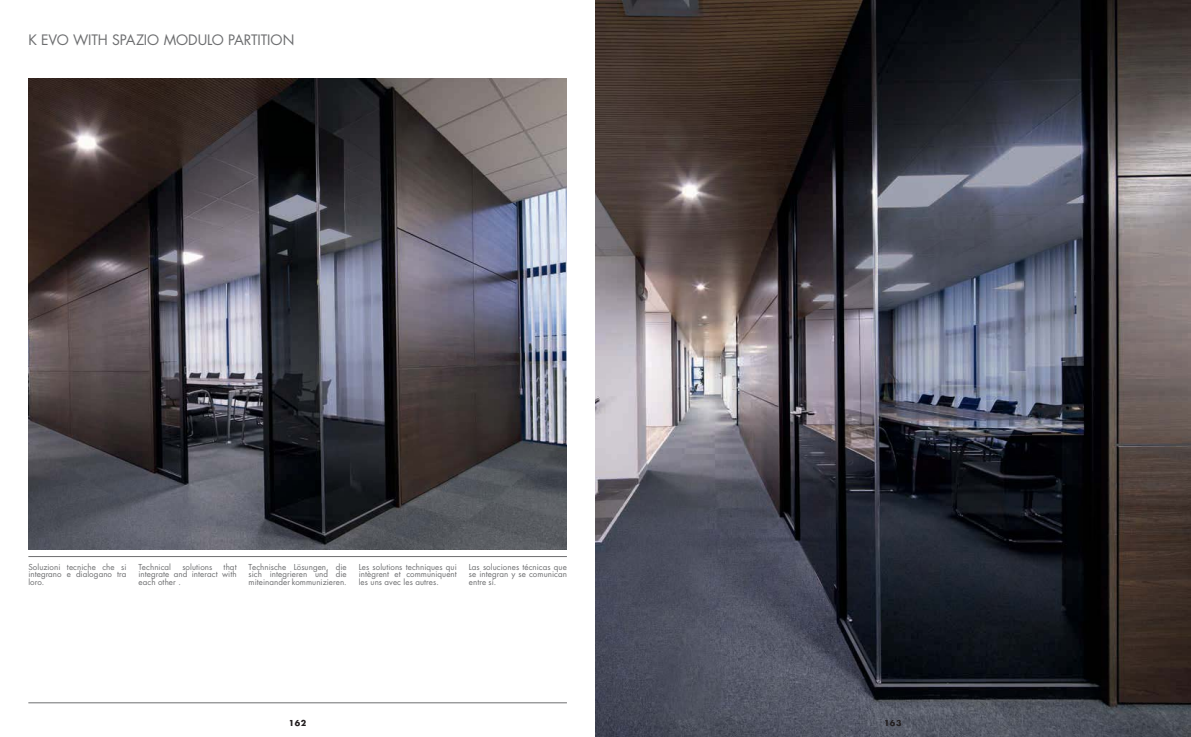
<style>
.page{position:relative;width:1191px;height:737px;background:#fff}
.page>*{position:absolute;margin:0;border:0;box-sizing:border-box;transform-origin:0 0}
.t1{font:14px "Futura";letter-spacing:-.01em;color:#6d6e70}
.t2{font:8px/7.5px "Futura";letter-spacing:.005em;color:#6d6e70;text-align:justify}
.t3{font:700 8px "Futura";letter-spacing:.055em;color:#231f20}
</style>
<div class="page">
<img style="left:595px;top:0;width:596px;height:737px">
<img style="left:28px;top:78px;width:539px;height:471px">
<hr style="left:28px;top:556px;width:539px;height:1px;background:#6d6e70">
<hr style="left:28px;top:703px;width:539px;height:1px;background:#6d6e70">
<h1 class="t1" style="left:28px;top:33px;width:268px">K EVO WITH SPAZIO MODULO PARTITION</h1>
<p class="t2" style="left:138px;top:564px;width:100px;text-indent:85px">that integrate and interact with each other .</p>
<p class="t2" style="left:249px;top:564px;width:100px">Technische Lösungen, die sich integrieren und die miteinander kommunizieren.</p>
<p class="t2" style="left:359px;top:564px;width:100px">Les solutions techniques qui intègrent et communiquent les uns avec les autres.</p>
<p class="t2" style="left:469px;top:564px;width:100px">Las soluciones técnicas que se integran y se comunican entre sí.</p>
<p class="t2" style="left:28px;top:564px;width:100px">Soluzioni tecniche che si integrano e dialogano tra loro.</p>
<p class="t2" style="left:138px;top:564px;width:34px">Technical</p>
<p class="t2" style="left:182px;top:564px;width:31px">solutions</p>
<p class="t3" style="left:289px;top:719px;width:19px">162</p>
<p class="t3" style="left:884px;top:719px;width:19px">163</p>
</div>
